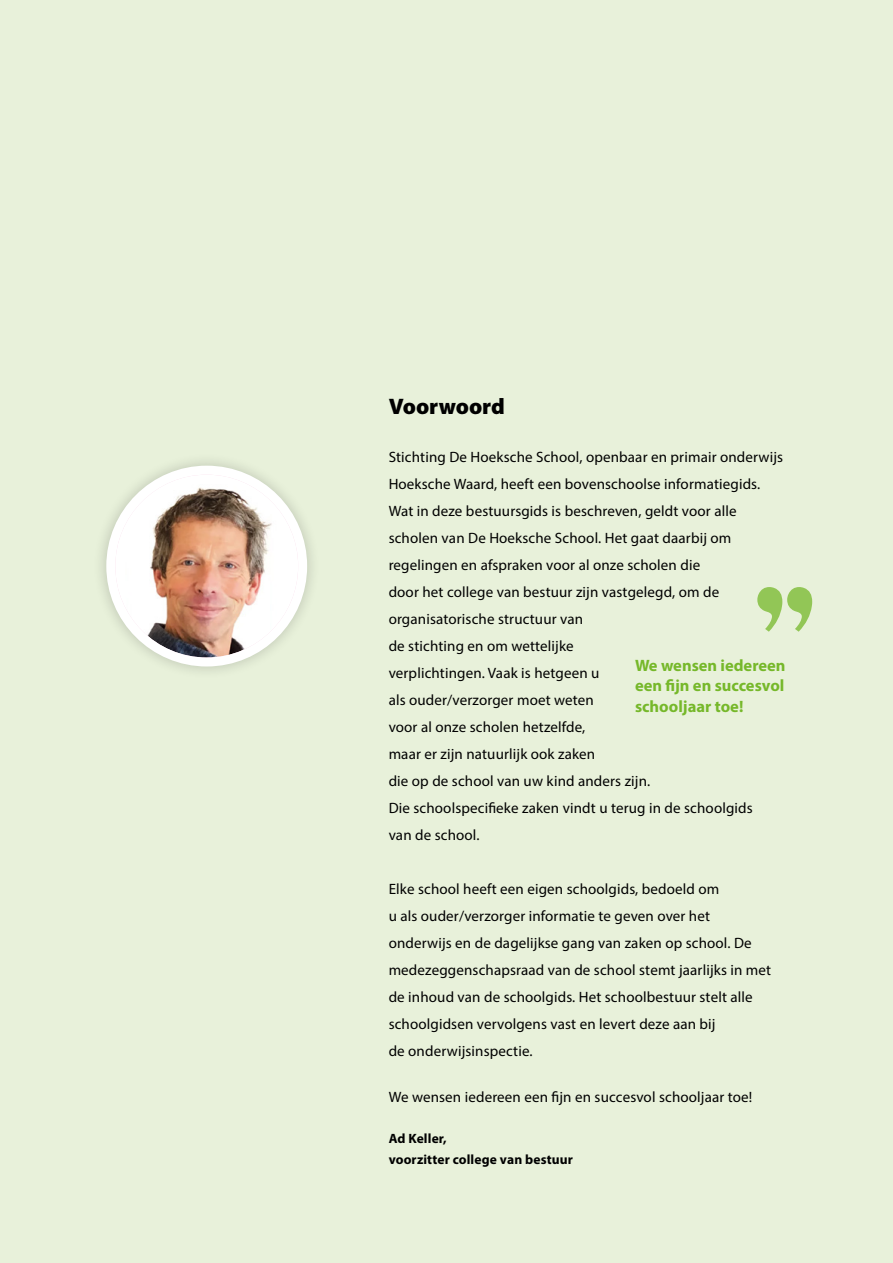
<style>
.page{position:relative;width:893px;height:1263px;background:#e8f1da}
.page>*{position:absolute;margin:0;border:0;box-sizing:border-box;transform-origin:0 0}
.t1{font:900 22.5px "Myriad Pro";color:#000}
.t2{font:700 16.5px/20.5px "Myriad Pro";color:#76b82a;text-align:justify}
.t3{font:15px/27px "Myriad Pro";letter-spacing:.01em;color:#000}
.t4{font:700 13.5px/20.5px "Myriad Pro";letter-spacing:.01em;color:#000}
</style>
<div class="page">
<svg style="left:757px;top:587px;width:55px;height:45px"></svg>
<div style="left:92px;top:452px;width:229px;height:229px;background:#000;opacity:.2"></div>
<div style="left:111px;top:470px;width:192px;height:192px;background:#fff;border-radius:50%"></div>
<img style="left:115px;top:475px;width:183px;height:182px;border-radius:91px">
<div style="left:106px;top:466px;width:201px;height:200px;border:9px solid #fff;border-radius:50%"></div>
<h1 class="t1" style="left:389px;top:391px;width:118px">Voorwoord</h1>
<p class="t3" style="left:389px;top:443px;width:396px">Stichting De Hoeksche School, openbaar en primair onderwijs Hoeksche Waard, heeft een bovenschoolse informatiegids.<br>Wat in deze bestuursgids is beschreven, geldt voor alle scholen van De Hoeksche School. Het gaat daarbij om regelingen en afspraken voor al onze scholen die<br>door het college van bestuur zijn vastgelegd, om de organisatorische structuur van<br>de stichting en om wettelijke<br>verplichtingen. Vaak is hetgeen u<br>als ouder/verzorger moet weten<br>voor al onze scholen hetzelfde,<br>maar er zijn natuurlijk ook zaken<br>die op de school van uw kind anders zijn.<br>Die schoolspecifieke zaken vindt u terug in de schoolgids<br>van de school.</p>
<p class="t2" style="left:635px;top:654px;width:152px">We wensen iedereen een fijn en succesvol schooljaar toe!</p>
<p class="t3" style="left:389px;top:875px;width:384px">Elke school heeft een eigen schoolgids, bedoeld om<br>u als ouder/verzorger informatie te geven over het onderwijs en de dagelijkse gang van zaken op school. De medezeggenschapsraad van de school stemt jaarlijks in met de inhoud van de schoolgids. Het schoolbestuur stelt alle schoolgidsen vervolgens vast en levert deze aan bij<br>de onderwijsinspectie.</p>
<p class="t3" style="left:389px;top:1083px;width:365px">We wensen iedereen een fijn en succesvol schooljaar toe!</p>
<p class="t4" style="left:389px;top:1128px;width:186px">Ad Keller,<br>voorzitter college van bestuur</p>
</div>
